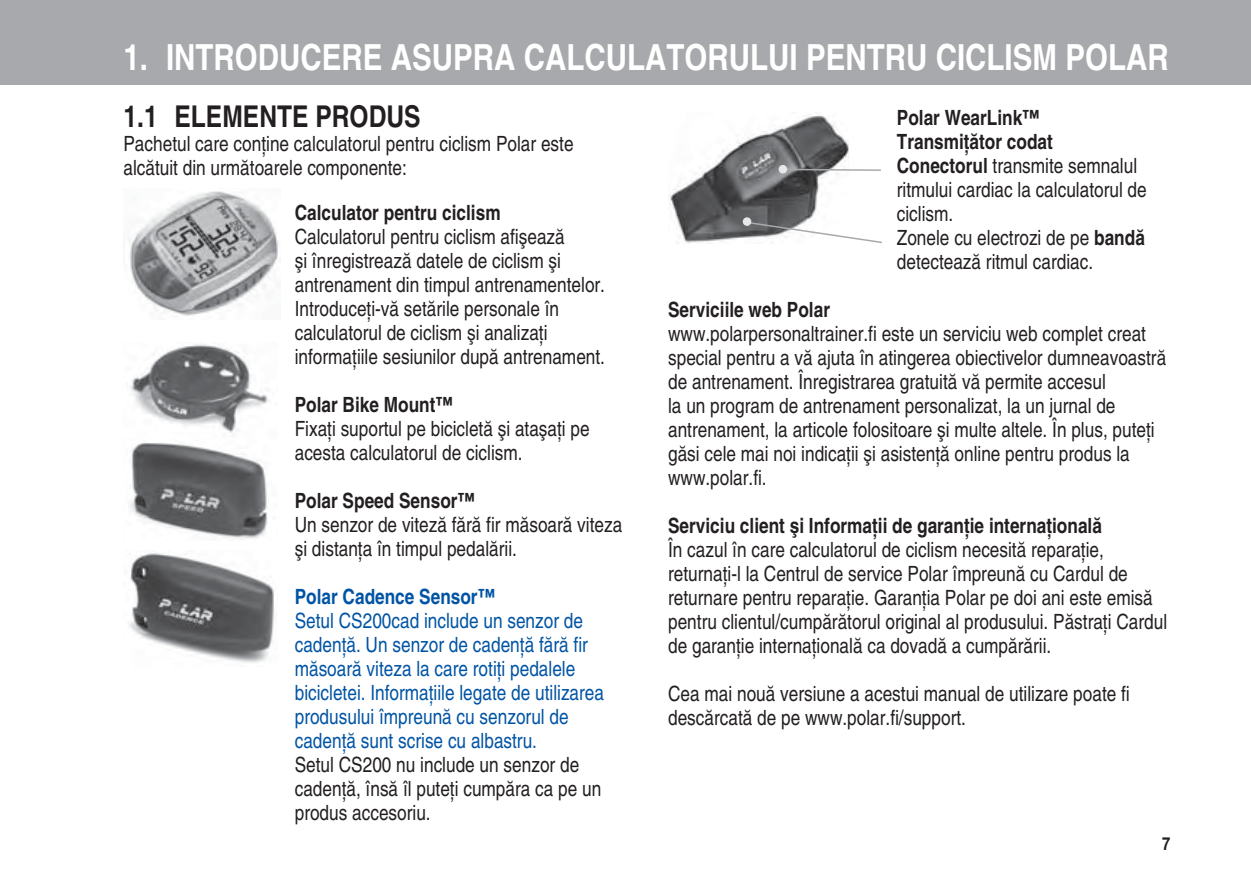
<style>
.page{position:relative;width:1251px;height:893px;background:#fff}
.page>*{position:absolute;margin:0;border:0;box-sizing:border-box;transform-origin:0 0}
.t1{font:700 condensed 36px "Nimbus San L";color:#fff}
.t2{font:700 condensed 30px "Nimbus San L";color:#231f20}
.t3{font:condensed 21px/24px "Nimbus San L";color:#231f20}
.t4{font:condensed 21px/24px "Nimbus San L";color:#0054a4}
.t5{font:700 condensed 21px "Nimbus San L";color:#231f20}
.t6{font:700 condensed 21px "Nimbus San L";color:#0054a4}
.t7{font:700 condensed 18px "Nimbus San L";color:#231f20}
.s1{font-weight:700}
</style>
<div class="page">
<img style="left:123px;top:191px;width:156px;height:125px">
<div style="left:0;top:0;width:1250px;height:85px;background:#a7a9ac"></div>
<img style="left:129px;top:553px;width:145px;height:110px">
<img style="left:130px;top:344px;width:140px;height:196px">
<img style="left:668px;top:115px;width:180px;height:129px">
<hr style="left:782px;top:169px;width:98px;height:2px;background:#a7a9ac">
<svg style="left:745px;top:221px;width:137px;height:23px"></svg>
<div style="left:778px;top:165px;width:9px;height:8px;background:#e6e7e8;border-radius:50%"></div>
<div style="left:742px;top:217px;width:9px;height:9px;background:#e6e7e8;border-radius:50%"></div>
<h1 class="t1" style="left:123px;top:39px;width:1046px">1. INTRODUCERE ASUPRA CALCULATORULUI PENTRU CICLISM POLAR</h1>
<h2 class="t2" style="left:123px;top:102px;width:299px">1.1 ELEMENTE PRODUS</h2>
<p class="t3" style="left:123px;top:133px;width:451px">Pachetul care conţine calculatorul pentru ciclism Polar este alcătuit din următoarele componente:</p>
<p class="t3" style="left:896px;top:107px;width:251px"><span class="s1">Polar WearLink™<br>Transmiţător codat<br>Conectorul</span> transmite semnalul ritmului cardiac la calculatorul de ciclism.<br>Zonele cu electrozi de pe <span class="s1">bandă </span>detectează ritmul cardiac.</p>
<p class="t5" style="left:295px;top:202px;width:207px">Calculator pentru ciclism</p>
<p class="t3" style="left:295px;top:226px;width:312px">Calculatorul pentru ciclism afişează<br>şi înregistrează datele de ciclism şi antrenament din timpul antrenamentelor.<br>Introduceţi-vă setările personale în calculatorul de ciclism şi analizaţi informaţiile sesiunilor după antrenament.</p>
<p class="t5" style="left:295px;top:394px;width:159px">Polar Bike Mount™</p>
<p class="t3" style="left:295px;top:418px;width:296px">Fixaţi suportul pe bicicletă şi ataşaţi pe acesta calculatorul de ciclism.</p>
<p class="t5" style="left:295px;top:490px;width:181px">Polar Speed Sensor™</p>
<p class="t3" style="left:295px;top:514px;width:329px">Un senzor de viteză fără fir măsoară viteza şi distanţa în timpul pedalării.</p>
<p class="t6" style="left:295px;top:586px;width:202px">Polar Cadence Sensor™</p>
<p class="t4" style="left:295px;top:610px;width:311px">Setul CS200cad include un senzor de cadenţă. Un senzor de cadenţă fără fir măsoară viteza la care rotiţi pedalele bicicletei. Informaţiile legate de utilizarea produsului împreună cu senzorul de cadenţă sunt scrise cu albastru.</p>
<p class="t3" style="left:295px;top:754px;width:308px">Setul CS200 nu include un senzor de cadenţă, însă îl puteţi cumpăra ca pe un produs accesoriu.</p>
<p class="t5" style="left:668px;top:299px;width:163px">Serviciile web Polar</p>
<p class="t3" style="left:668px;top:322px;width:499px">www.polarpersonaltrainer.fi este un serviciu web complet creat special pentru a vă ajuta în atingerea obiectivelor dumneavoastră de antrenament. Înregistrarea gratuită vă permite accesul<br>la un program de antrenament personalizat, la un jurnal de antrenament, la articole folositoare şi multe altele. În plus, puteţi găsi cele mai noi indicaţii şi asistenţă online pentru produs la www.polar.fi.</p>
<p class="t5" style="left:668px;top:515px;width:435px">Serviciu client şi Informaţii de garanţie internaţională</p>
<p class="t3" style="left:668px;top:538px;width:500px">În cazul în care calculatorul de ciclism necesită reparaţie, returnaţi-l la Centrul de service Polar împreună cu Cardul de returnare pentru reparaţie. Garanţia Polar pe doi ani este emisă pentru clientul/cumpărătorul original al produsului. Păstraţi Cardul de garanţie internaţională ca dovadă a cumpărării.</p>
<p class="t3" style="left:668px;top:682px;width:463px">Cea mai nouă versiune a acestui manual de utilizare poate fi descărcată de pe www.polar.fi/support.</p>
<p class="t7" style="left:1161px;top:835px;width:10px">7</p>
</div>
